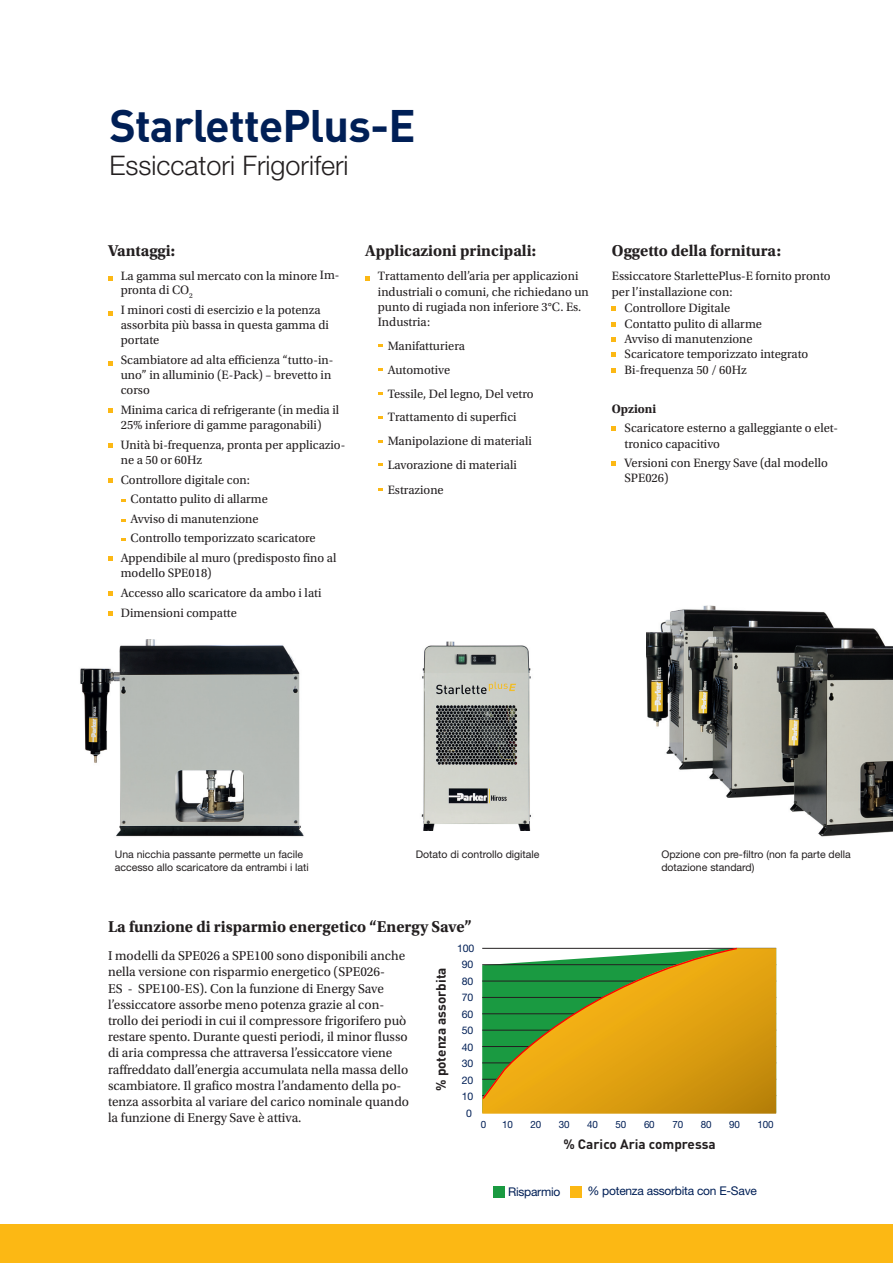
<style>
.page{position:relative;width:893px;height:1263px;background:#fff}
.page>*{position:absolute;margin:0;border:0;box-sizing:border-box;transform-origin:0 0}
.t1{font:700 45px "DINOT";letter-spacing:-.02em;color:#001f56}
.t2{font:300 27px "Helvetica Neue LT Std";color:#231f20}
.t3{font:700 16.5px "Utopia Std";color:#231f20}
.t4{font:13.5px/16.2px "Utopia Std";color:#231f20}
.t5{font:700 13.5px "DIN Pro";color:#231f20}
.t6{font:12.75px/15.3px "Utopia Std";color:#231f20}
.t7{font:700 12.75px "Utopia Std";color:#231f20}
.t8{font:12px "Helvetica Neue LT Std";letter-spacing:-.02em;color:#001f56}
.t9{font:10.5px/12.6px "Helvetica Neue LT Std";color:#231f20}
.t10{font:10.5px "Helvetica Neue LT Std";letter-spacing:-.02em;color:#001f56}
.t11{font:10.05px "Helvetica Neue LT Std";letter-spacing:-.02em;color:#001f56}
</style>
<div class="page">
<div style="left:0;top:1225px;width:893px;height:38px;background:#fcb814"></div>
<svg style="left:365px;top:276px;width:4px;height:4px"></svg>
<svg style="left:378px;top:368px;width:5px;height:3px"></svg>
<svg style="left:378px;top:392px;width:5px;height:3px"></svg>
<svg style="left:378px;top:488px;width:5px;height:3px"></svg>
<svg style="left:612px;top:307px;width:4px;height:4px"></svg>
<svg style="left:612px;top:322px;width:4px;height:4px"></svg>
<svg style="left:612px;top:337px;width:4px;height:4px"></svg>
<svg style="left:612px;top:353px;width:4px;height:4px"></svg>
<svg style="left:612px;top:368px;width:4px;height:4px"></svg>
<svg style="left:612px;top:427px;width:4px;height:4px"></svg>
<svg style="left:612px;top:461px;width:4px;height:5px"></svg>
<svg style="left:108px;top:276px;width:4px;height:4px"></svg>
<svg style="left:108px;top:311px;width:4px;height:4px"></svg>
<svg style="left:108px;top:361px;width:4px;height:4px"></svg>
<svg style="left:108px;top:408px;width:4px;height:4px"></svg>
<svg style="left:108px;top:443px;width:4px;height:4px"></svg>
<svg style="left:108px;top:478px;width:4px;height:4px"></svg>
<svg style="left:121px;top:499px;width:5px;height:3px"></svg>
<svg style="left:121px;top:538px;width:5px;height:3px"></svg>
<svg style="left:108px;top:556px;width:4px;height:4px"></svg>
<svg style="left:108px;top:591px;width:4px;height:4px"></svg>
<svg style="left:108px;top:612px;width:4px;height:4px"></svg>
<img style="left:80px;top:640px;width:224px;height:197px">
<img style="left:421px;top:641px;width:110px;height:190px">
<img style="left:646px;top:605px;width:247px;height:232px">
<div style="left:493px;top:1186px;width:12px;height:12px;background:#1a9a41"></div>
<div style="left:570px;top:1186px;width:12px;height:12px;background:#fcb814"></div>
<svg style="left:482px;top:948px;width:294px;height:166px;background:#d49810"></svg>
<svg style="left:482px;top:947px;width:256px;height:153px;background:#a9a12c"></svg>
<h1 class="t1" style="left:109px;top:96px;width:308px">StarlettePlus-E</h1>
<h2 class="t2" style="left:109px;top:149px;width:241px">Essiccatori Frigoriferi</h2>
<p class="t3" style="left:108px;top:241px;width:69px">Vantaggi:</p>
<p class="t6" style="left:121px;top:269px;width:220px;line-height:13.8px">La gamma sul mercato con la minore Im&shy;pronta di CO<sub>2</sub></p>
<p class="t6" style="left:121px;top:302px;width:210px">I minori costi di esercizio e la potenza assorbita più bassa in questa gamma di portate</p>
<p class="t6" style="left:121px;top:352px;width:214px">Scambiatore ad alta efficienza “tutto-in&shy;uno” in alluminio (E-Pack) – brevetto in corso</p>
<p class="t6" style="left:121px;top:402px;width:220px">Minima carica di refrigerante (in media il<br>25% inferiore di gamme paragonabili)</p>
<p class="t6" style="left:121px;top:437px;width:226px">Unità bi-frequenza, pronta per applicazio&shy;ne a 50 or 60Hz</p>
<p class="t6" style="left:121px;top:472px;width:131px">Controllore digitale con:</p>
<p class="t6" style="left:131px;top:492px;width:139px">Contatto pulito di allarme</p>
<p class="t6" style="left:131px;top:511px;width:130px">Avviso di manutenzione</p>
<p class="t6" style="left:131px;top:531px;width:187px">Controllo temporizzato scaricatore</p>
<p class="t6" style="left:121px;top:550px;width:217px">Appendibile al muro (predisposto fino al</p>
<p class="t6" style="left:121px;top:563px;width:202px;line-height:20px">modello SPE018)<br>Accesso allo scaricatore da ambo i lati<br>Dimensioni compatte</p>
<p class="t3" style="left:365px;top:241px;width:172px">Applicazioni principali:</p>
<p class="t6" style="left:378px;top:269px;width:212px">Trattamento dell’aria per applicazioni industriali o comuni, che richiedano un punto di rugiada non inferiore 3°C. Es.<br>Industria:</p>
<p class="t6" style="left:388px;top:334px;width:147px;line-height:24px">Manifatturiera<br>Automotive<br>Tessile, Del legno, Del vetro<br>Trattamento di superfici<br>Manipolazione di materiali<br>Lavorazione di materiali<br>Estrazione</p>
<p class="t3" style="left:612px;top:241px;width:171px">Oggetto della fornitura:</p>
<p class="t6" style="left:612px;top:269px;width:220px">Essiccatore StarlettePlus-E fornito pronto per l’installazione con:</p>
<p class="t6" style="left:625px;top:301px;width:185px">Controllore Digitale<br>Contatto pulito di allarme<br>Avviso di manutenzione<br>Scaricatore temporizzato integrato<br>Bi-frequenza 50 / 60Hz</p>
<p class="t7" style="left:612px;top:401px;width:46px">Opzioni</p>
<p class="t6" style="left:625px;top:421px;width:215px">Scaricatore esterno a galleggiante o elet&shy;tronico capacitivo</p>
<p class="t6" style="left:625px;top:455px;width:205px">Versioni con Energy Save (dal modello<br>SPE026)</p>
<p class="t9" style="left:115px;top:848px;width:196px">Una nicchia passante permette un facile accesso allo scaricatore da entrambi i lati</p>
<p class="t9" style="left:416px;top:848px;width:125px">Dotato di controllo digitale</p>
<p class="t9" style="left:661px;top:848px;width:191px">Opzione con pre-filtro (non fa parte della dotazione standard)</p>
<p class="t3" style="left:108px;top:917px;width:365px">La funzione di risparmio energetico “Energy Save”</p>
<p class="t4" style="left:108px;top:948px;width:303px">I modelli da SPE026 a SPE100 sono disponibili anche nella versione con risparmio energetico (SPE026-<br>ES - SPE100-ES). Con la funzione di Energy Save l’essiccatore assorbe meno potenza grazie al con&shy;trollo dei periodi in cui il compressore frigorifero può restare spento. Durante questi periodi, il minor flusso di aria compressa che attraversa l’essiccatore viene raffreddato dall’energia accumulata nella massa dello scambiatore. Il grafico mostra l’andamento della po&shy;tenza assorbita al variare del carico nominale quando la funzione di Energy Save è attiva.</p>
<p class="t5" style="left:430px;top:1091px;width:125px;rotate:-90deg">% potenza assorbita</p>
<p class="t10" style="left:457px;top:942px;width:19px">100</p>
<p class="t10" style="left:462px;top:958px;width:13px">90</p>
<p class="t10" style="left:462px;top:975px;width:13px">80</p>
<p class="t10" style="left:462px;top:991px;width:13px">70</p>
<p class="t10" style="left:462px;top:1008px;width:13px">60</p>
<p class="t10" style="left:462px;top:1024px;width:13px">50</p>
<p class="t10" style="left:462px;top:1041px;width:13px">40</p>
<p class="t10" style="left:462px;top:1057px;width:13px">30</p>
<p class="t10" style="left:462px;top:1074px;width:13px">20</p>
<p class="t10" style="left:462px;top:1090px;width:13px">10</p>
<p class="t10" style="left:466px;top:1107px;width:7px">0</p>
<p class="t11" style="left:481px;top:1119px;width:7px">0</p>
<p class="t11" style="left:502px;top:1119px;width:12px">10</p>
<p class="t11" style="left:530px;top:1119px;width:12px">20</p>
<p class="t11" style="left:559px;top:1119px;width:12px">30</p>
<p class="t11" style="left:587px;top:1119px;width:12px">40</p>
<p class="t11" style="left:616px;top:1119px;width:12px">50</p>
<p class="t11" style="left:644px;top:1119px;width:12px">60</p>
<p class="t11" style="left:672px;top:1119px;width:12px">70</p>
<p class="t11" style="left:701px;top:1119px;width:12px">80</p>
<p class="t11" style="left:729px;top:1119px;width:12px">90</p>
<p class="t11" style="left:757px;top:1119px;width:17px">100</p>
<p class="t5" style="left:563px;top:1133px;width:154px">% Carico Aria compressa</p>
<p class="t8" style="left:508px;top:1184px;width:54px">Risparmio</p>
<p class="t8" style="left:587px;top:1184px;width:171px">% potenza assorbita con E-Save</p>
</div>
